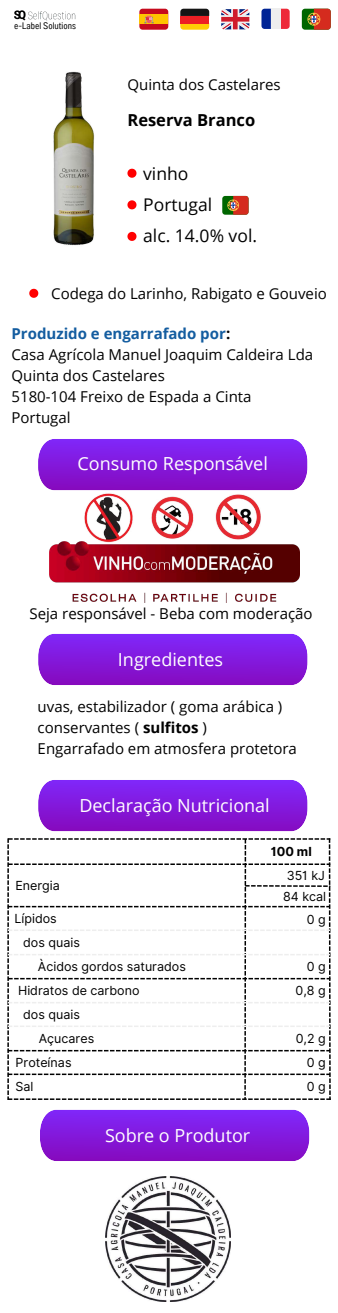
<style>
.page{position:relative;width:338px;height:1313px;background:#fff}
.page>*{position:absolute;margin:0;border:0;box-sizing:border-box;transform-origin:0 0}
.t1{font:18px "Open Sans";color:#fff}
.t2{font:17.5px/31px "Open Sans";color:#000}
.t3{font:700 16.5px "Open Sans";color:#000}
.t4{font:15px/21px "Open Sans";color:#000}
.t5{font:12.5px/21.2px "Inter";color:#000}
.t6{font:700 12.5px "Inter";color:#000}
.t7{font:9.5px "Anantason Wd 62";color:#000}
.s1{font-weight:700;color:#145da0}
.s2{font-weight:700}
</style>
<div class="page">
<div style="left:139px;top:9px;width:29px;height:21px;background:#c60a1d;border-radius:3px"></div>
<div style="left:139px;top:14px;width:29px;height:10px;background:#ffc400"></div>
<svg style="left:144px;top:15px;width:10px;height:8px"></svg>
<svg style="left:180px;top:23px;width:29px;height:7px"></svg>
<div style="left:180px;top:16px;width:29px;height:7px;background:#ed1f24"></div>
<svg style="left:180px;top:9px;width:29px;height:7px"></svg>
<svg style="left:221px;top:9px;width:28px;height:20px"></svg>
<svg style="left:280px;top:9px;width:9px;height:20px"></svg>
<svg style="left:261px;top:9px;width:9px;height:20px"></svg>
<div style="left:270px;top:9px;width:10px;height:20px;background:#eee"></div>
<div style="left:301px;top:9px;width:29px;height:21px;background:#060;border-radius:3px"></div>
<svg style="left:307px;top:9px;width:23px;height:21px"></svg>
<svg style="left:38px;top:439px;width:269px;height:51px;background:#851edd"></svg>
<svg style="left:38px;top:634px;width:269px;height:51px;background:#851edd"></svg>
<svg style="left:38px;top:780px;width:269px;height:51px;background:#851edd"></svg>
<svg style="left:40px;top:1109px;width:269px;height:52px;background:#8722de"></svg>
<img style="left:84px;top:493px;width:176px;height:48px">
<div style="left:222px;top:196px;width:26px;height:19px;background:#060;border-radius:3px"></div>
<svg style="left:227px;top:196px;width:21px;height:19px"></svg>
<svg style="left:127px;top:232px;width:9px;height:9px"></svg>
<svg style="left:127px;top:169px;width:9px;height:9px"></svg>
<svg style="left:29px;top:289px;width:9px;height:9px"></svg>
<img style="left:50px;top:541px;width:249px;height:61px">
<img style="left:14px;top:10px;width:62px;height:11px">
<svg style="left:7px;top:838px;width:323px;height:262px"></svg>
<svg style="left:127px;top:200px;width:9px;height:9px"></svg>
<img style="left:106px;top:1176px;width:124px;height:125px">
<img style="left:53px;top:71px;width:41px;height:175px">
<p class="t7" style="left:14px;top:20px;width:63px">e-Label Solutions</p>
<p class="t4" style="left:127px;top:74px;width:155px">Quinta dos Castelares</p>
<p class="t3" style="left:127px;top:109px;width:129px">Reserva Branco</p>
<p class="t2" style="left:143px;top:157px;width:47px">vinho</p>
<p class="t2" style="left:143px;top:189px;width:115px">Portugal<br>alc. 14.0% vol.</p>
<p class="t4" style="left:51px;top:283px;width:277px">Codega do Larinho, Rabigato e Gouveio</p>
<p class="t4" style="left:11px;top:323px;width:303px"><span class="s1">Produzido e engarrafado por</span><span class="s2">:<br></span>Casa Agrícola Manuel Joaquim Caldeira Lda<br>Quinta dos Castelares<br>5180-104 Freixo de Espada a Cinta<br>Portugal</p>
<p class="t1" style="left:77px;top:451px;width:192px">Consumo Responsável</p>
<p class="t4" style="left:30px;top:603px;width:284px">Seja responsável - Beba com moderação</p>
<p class="t1" style="left:118px;top:647px;width:107px">Ingredientes</p>
<p class="t4" style="left:38px;top:696px;width:260px">uvas, estabilizador ( goma arábica ) conservantes ( <span class="s2">sulfitos</span> )<br>Engarrafado em atmosfera protetora</p>
<p class="t1" style="left:79px;top:793px;width:192px">Declaração Nutricional</p>
<p class="t6" style="left:271px;top:844px;width:42px">100 ml</p>
<p class="t5" style="left:283px;top:864px;width:45px">351 kJ<br>84 kcal</p>
<p class="t5" style="left:15px;top:874px;width:46px">Energia</p>
<p class="t5" style="left:14px;top:907px;width:44px">Lípidos</p>
<p class="t5" style="left:306px;top:908px;width:20px">0 g</p>
<p class="t5" style="left:38px;top:930px;width:149px;line-height:24.1px;text-indent:-15px">dos quais<br>Àcidos gordos saturados</p>
<p class="t5" style="left:306px;top:956px;width:20px">0 g</p>
<p class="t5" style="left:18px;top:980px;width:123px">Hidratos de carbono</p>
<p class="t5" style="left:295px;top:980px;width:32px">0,8 g</p>
<p class="t5" style="left:39px;top:1002px;width:57px;line-height:24px;text-indent:-16px">dos quais<br>Açucares</p>
<p class="t5" style="left:295px;top:1028px;width:31px">0,2 g</p>
<p class="t5" style="left:16px;top:1052px;width:57px">Proteínas</p>
<p class="t5" style="left:306px;top:1052px;width:20px">0 g</p>
<p class="t5" style="left:15px;top:1076px;width:19px">Sal</p>
<p class="t5" style="left:306px;top:1076px;width:20px">0 g</p>
<p class="t1" style="left:105px;top:1122px;width:147px">Sobre o Produtor</p>
</div>
